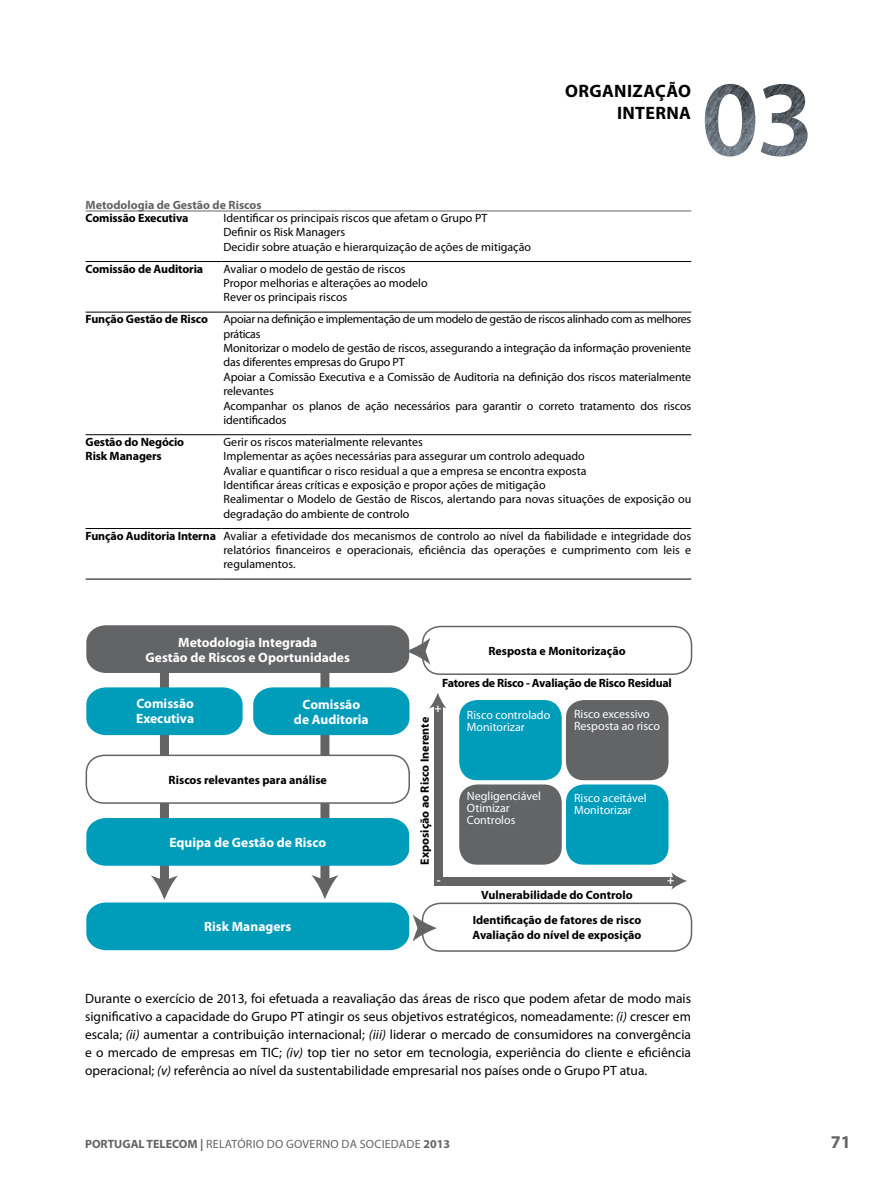
<style>
.page{position:relative;width:893px;height:1191px;background:#fff}
.page>*{position:absolute;margin:0;border:0;box-sizing:border-box;transform-origin:0 0}
.t1{font:700 18px/21.6px "Myriad Pro";letter-spacing:.02em;color:#000;text-align:right}
.t2{font:700 18px "Myriad Pro";color:#636466}
.t3{font:13.5px/18px "Myriad Pro";color:#000;text-align:justify}
.t4{font:700 13.5px/15px "Myriad Pro";color:#fff;text-align:center}
.t5{font:12px/14.4px "Myriad Pro";color:#000}
.t6{font:700 12px/14.4px "Myriad Pro";color:#000}
.t7{font:12px/12px "Myriad Pro";color:#fff}
.t8{font:700 12px "Myriad Pro";color:#636466}
.t9{font:700 12px "Myriad Pro";letter-spacing:-.02em;color:#000}
.t10{font:12px "Myriad Pro";letter-spacing:.02em;color:#636466}
.t11{font:700 12px "Myriad Pro";color:#fff}
.s1{font-weight:700}
.s2{font-style:italic}
</style>
<div class="page">
<hr style="left:86px;top:211px;width:135px;height:1px;background:#636466">
<hr style="left:221px;top:211px;width:470px;height:1px;background:#636466">
<hr style="left:86px;top:261px;width:135px;height:1px;background:#000">
<hr style="left:221px;top:261px;width:470px;height:1px;background:#000">
<hr style="left:86px;top:312px;width:135px;height:1px;background:#000">
<hr style="left:221px;top:312px;width:470px;height:1px;background:#000">
<hr style="left:86px;top:434px;width:135px;height:1px;background:#000">
<hr style="left:221px;top:434px;width:470px;height:1px;background:#000">
<hr style="left:86px;top:528px;width:135px;height:1px;background:#000">
<hr style="left:221px;top:528px;width:470px;height:1px;background:#000">
<hr style="left:86px;top:578px;width:135px;height:1px;background:#000">
<hr style="left:221px;top:578px;width:470px;height:1px;background:#000">
<div style="left:160px;top:668px;width:9px;height:219px;background:#636466"></div>
<div style="left:320px;top:667px;width:9px;height:218px;background:#636466"></div>
<svg style="left:86px;top:687px;width:157px;height:48px;background:#0da1be"></svg>
<div style="left:86px;top:755px;width:323px;height:48px;background:#fff;border-radius:18px"></div>
<div style="left:86px;top:754px;width:324px;height:49px;border:2px solid #636466;border-radius:18px"></div>
<div style="left:86px;top:818px;width:323px;height:47px;background:#009dbb"></div>
<div style="left:253px;top:687px;width:156px;height:48px;background:#009dbb"></div>
<div style="left:422px;top:626px;width:270px;height:49px;border:2px solid #636466;border-radius:18px"></div>
<div style="left:422px;top:902px;width:270px;height:49px;border:2px solid #636466;border-radius:18px"></div>
<svg style="left:86px;top:625px;width:344px;height:48px;background:#6d6e70"></svg>
<svg style="left:86px;top:875px;width:351px;height:75px"></svg>
<svg style="left:671px;top:872px;width:16px;height:17px"></svg>
<div style="left:442px;top:876px;width:233px;height:9px;background:#636466"></div>
<svg style="left:429px;top:693px;width:17px;height:15px"></svg>
<div style="left:434px;top:705px;width:8px;height:180px;background:#636466"></div>
<div style="left:459px;top:784px;width:103px;height:80px;background:#636466;border-radius:18px"></div>
<div style="left:459px;top:700px;width:103px;height:80px;background:#009dbb;border-radius:18px"></div>
<div style="left:566px;top:784px;width:102px;height:80px;background:#009dbb;border-radius:18px"></div>
<div style="left:566px;top:700px;width:102px;height:80px;background:#636466;border-radius:18px"></div>
<img style="left:705px;top:84px;width:103px;height:72px">
<h1 class="t1" style="left:565px;top:80px;width:127px">organização interna</h1>
<p class="t8" style="left:86px;top:197px;width:178px">Metodologia de Gestão de Riscos</p>
<p class="t6" style="left:86px;top:210px;width:104px">Comissão Executiva</p>
<p class="t5" style="left:223px;top:211px;width:309px">Identificar os principais riscos que afetam o Grupo PT<br>Definir os Risk Managers<br>Decidir sobre atuação e hierarquização de ações de mitigação</p>
<p class="t6" style="left:86px;top:261px;width:119px">Comissão de Auditoria</p>
<p class="t5" style="left:223px;top:261px;width:206px">Avaliar o modelo de gestão de riscos<br>Propor melhorias e alterações ao modelo<br>Rever os principais riscos</p>
<p class="t6" style="left:86px;top:311px;width:124px">Função Gestão de Risco</p>
<p class="t5" style="left:223px;top:312px;width:469px">Apoiar na definição e implementação de um modelo de gestão de riscos alinhado com as melhores práticas<br>Monitorizar o modelo de gestão de riscos, assegurando a integração da informação proveniente das diferentes empresas do Grupo PT<br>Apoiar a Comissão Executiva e a Comissão de Auditoria na definição dos riscos materialmente relevantes<br>Acompanhar os planos de ação necessários para garantir o correto tratamento dos riscos identificados</p>
<p class="t6" style="left:86px;top:434px;width:100px">Gestão do Negócio<br>Risk Managers</p>
<p class="t5" style="left:223px;top:434px;width:469px">Gerir os riscos materialmente relevantes<br>Implementar as ações necessárias para assegurar um controlo adequado<br>Avaliar e quantificar o risco residual a que a empresa se encontra exposta<br>Identificar áreas críticas e exposição e propor ações de mitigação<br>Realimentar o Modelo de Gestão de Riscos, alertando para novas situações de exposição ou degradação do ambiente de controlo</p>
<p class="t5" style="left:223px;top:528px;width:469px;text-align:justify;text-indent:-138px"><span class="s1">Função Auditoria Interna</span> Avaliar a efetividade dos mecanismos de controlo ao nível da fiabilidade e integridade dos relatórios financeiros e operacionais, eficiência das operações e cumprimento com leis e regulamentos.</p>
<p class="t4" style="left:146px;top:634px;width:206px">Metodologia Integrada<br>Gestão de Riscos e Oportunidades</p>
<p class="t4" style="left:136px;top:695px;width:59px;text-align:left">Comissão<br>Executiva</p>
<p class="t7" style="left:467px;top:708px;width:85px">Risco controlado<br>Monitorizar</p>
<p class="t6" style="left:488px;top:643px;width:139px">Resposta e Monitorização</p>
<p class="t9" style="left:442px;top:675px;width:231px">Fatores de Risco - Avaliação de Risco Residual</p>
<p class="t4" style="left:294px;top:696px;width:76px">Comissão de Auditoria</p>
<p class="t11" style="left:435px;top:700px;width:9px">+</p>
<p class="t7" style="left:574px;top:707px;width:88px">Risco excessivo<br>Resposta ao risco</p>
<p class="t6" style="left:417px;top:864px;width:149px;rotate:-90deg">Exposição ao Risco Inerente</p>
<p class="t6" style="left:169px;top:772px;width:160px">Riscos relevantes para análise</p>
<p class="t7" style="left:467px;top:789px;width:76px">Negligenciável<br>Otimizar<br>Controlos</p>
<p class="t7" style="left:574px;top:791px;width:74px">Risco aceitável<br>Monitorizar</p>
<p class="t4" style="left:169px;top:834px;width:158px">Equipa de Gestão de Risco</p>
<p class="t11" style="left:437px;top:873px;width:5px">-</p>
<p class="t11" style="left:667px;top:872px;width:9px">+</p>
<p class="t4" style="left:204px;top:919px;width:89px">Risk Managers</p>
<p class="t6" style="left:481px;top:887px;width:153px">Vulnerabilidade do Controlo</p>
<p class="t6" style="left:472px;top:912px;width:170px;line-height:15px">Identificação de fatores de risco<br>Avaliação do nível de exposição</p>
<p class="t3" style="left:85px;top:989px;width:607px">Durante o exercício de 2013, foi efetuada a reavaliação das áreas de risco que podem afetar de modo mais significativo a capacidade do Grupo PT atingir os seus objetivos estratégicos, nomeadamente: <span class="s2">(i)</span> crescer em escala; <span class="s2">(ii)</span> aumentar a contribuição internacional; <span class="s2">(iii)</span> liderar o mercado de consumidores na convergência e o mercado de empresas em TIC; <span class="s2">(iv)</span> top tier no setor em tecnologia, experiência do cliente e eficiência operacional; <span class="s2">(v)</span> referência ao nível da sustentabilidade empresarial nos países onde o Grupo PT atua.</p>
<p class="t8" style="left:85px;top:1136px;width:16px">PORTUGAL</p>
<p class="t8" style="left:147px;top:1136px;width:9px">TELECOM</p>
<p class="t10" style="left:200px;top:1137px;width:90px"><span class="s1">|</span> RELATÓRIO do governo</p>
<p class="t10" style="left:342px;top:1137px;width:21px">da sociedade</p>
<p class="t8" style="left:423px;top:1136px;width:28px">2013</p>
<h1 class="t2" style="left:831px;top:1130px;width:21px">71</h1>
</div>
